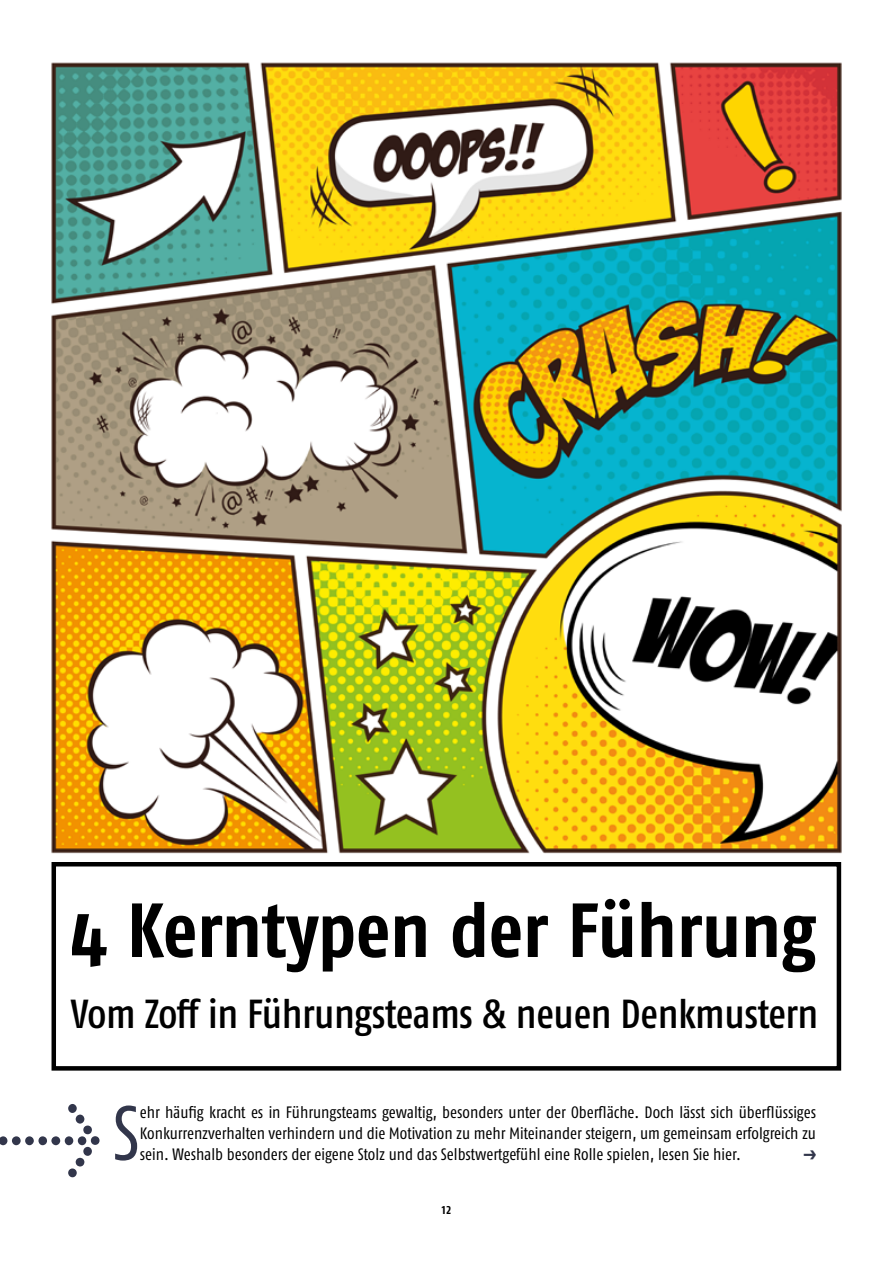
<style>
.page{position:relative;width:893px;height:1263px;background:#fff}
.page>*{position:absolute;margin:0;border:0;box-sizing:border-box;transform-origin:0 0}
.t1{font:700 condensed 76.5px "Fago OT";letter-spacing:-.005em;color:#000}
.t2{font:condensed 76.5px "Fago OT";color:#32364b}
.t3{font:500 condensed 40.5px "Fago OT";letter-spacing:-.01em;color:#000}
.t4{font:700 condensed 19.5px "Fago OT";color:#32364b}
.t5{font:condensed 16.5px/21px "Fago OT";color:#000;text-align:justify}
.t6{font:700 condensed 12px "Fago OT";color:#000}
</style>
<div class="page">
<img style="left:51px;top:62px;width:791px;height:792px">
<div style="left:52px;top:862px;width:789px;height:208px;border:4px solid #000"></div>
<h1 class="t1" style="left:71px;top:884px;width:746px">4 Kerntypen der Führung</h1>
<h2 class="t3" style="left:71px;top:989px;width:749px">Vom Zoff in Führungsteams &amp; neuen Denkmustern</h2>
<h1 class="t2" style="left:112px;top:1087px;width:29px">S</h1>
<p class="t5" style="left:140px;top:1101px;width:678px">ehr häufig kracht es in Führungsteams gewaltig, besonders unter der Oberfläche. Doch lässt sich überflüssiges Konkurrenzverhalten verhindern und die Motivation zu mehr Miteinander steigern, um gemeinsam erfolgreich zu sein. Weshalb besonders der eigene Stolz und das Selbstwertgefühl eine Rolle spielen, lesen Sie hier.</p>
<p class="t4" style="left:803px;top:1144px;width:15px">→</p>
<p class="t6" style="left:442px;top:1203px;width:11px">12</p>
</div>
